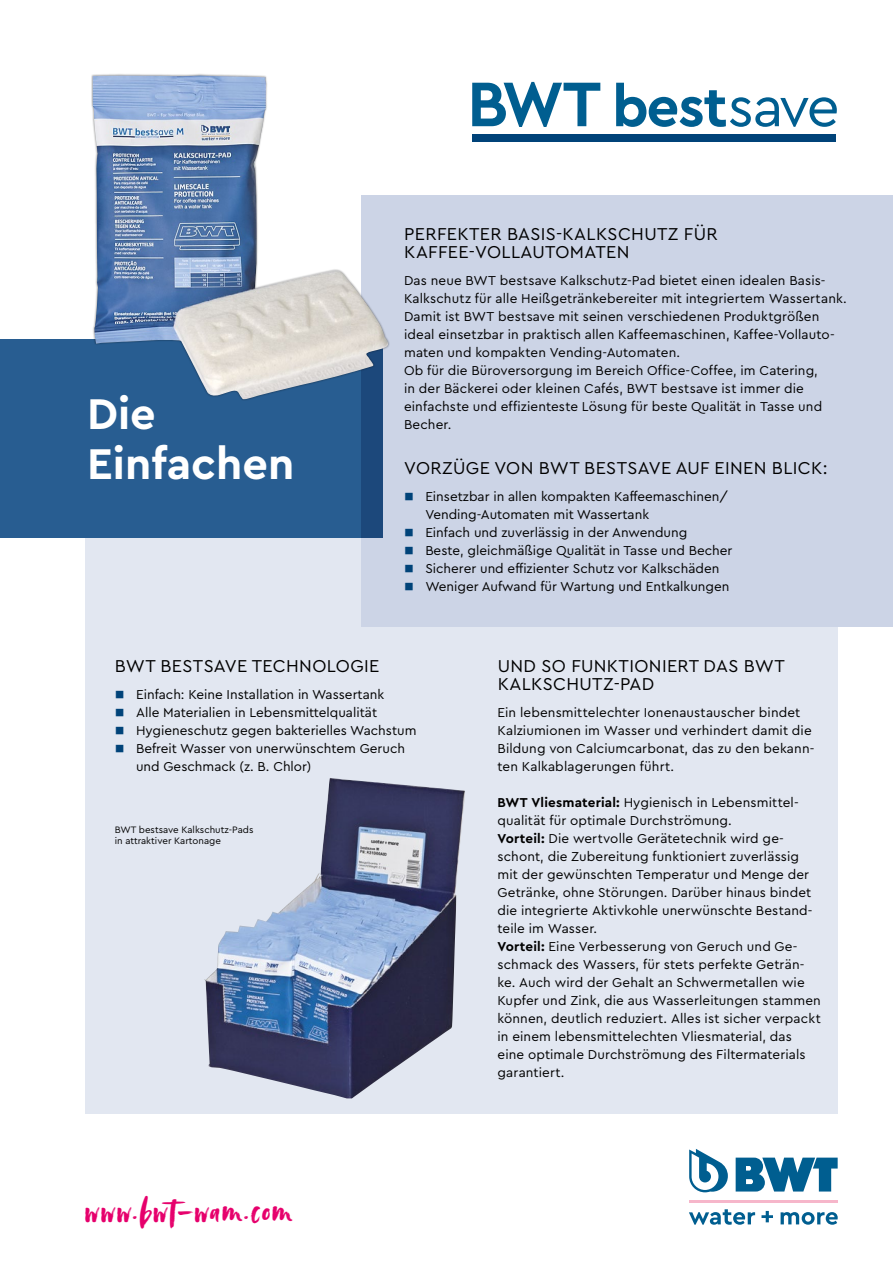
<style>
.page{position:relative;width:893px;height:1263px;background:#fff}
.page>*{position:absolute;margin:0;border:0;box-sizing:border-box;transform-origin:0 0}
.t1{font:700 45px "Cera PRO";color:#fff}
.t2{font:39.15px "Avallon";letter-spacing:.03em;color:#e6006c}
.t3{font:18px/18px "Cera PRO";letter-spacing:.02em;color:#000}
.t4{font:13.5px/18px "Cera PRO";letter-spacing:.005em;color:#000}
.t5{font:9.75px/11.2px "Cera PRO";color:#000}
.s1{color:#004379}
.s2{font-weight:700}
</style>
<div class="page">
<div style="left:85px;top:483px;width:753px;height:630px;background:#e2e7f1"></div>
<div style="left:362px;top:196px;width:531px;height:431px;background:#ccd4e6"></div>
<div style="left:0;top:339px;width:383px;height:198px;background:#285d91"></div>
<div style="left:362px;top:339px;width:21px;height:198px;background:#1c487b"></div>
<svg style="left:689px;top:1209px;width:66px;height:16px"></svg>
<svg style="left:761px;top:1211px;width:12px;height:11px"></svg>
<svg style="left:781px;top:1212px;width:57px;height:13px"></svg>
<hr style="left:689px;top:1200px;width:149px;height:3px;background:#f6b6ca">
<svg style="left:736px;top:1157px;width:102px;height:34px"></svg>
<svg style="left:689px;top:1149px;width:39px;height:43px"></svg>
<img style="left:93px;top:75px;width:296px;height:326px">
<svg style="left:616px;top:83px;width:221px;height:44px"></svg>
<svg style="left:472px;top:82px;width:128px;height:45px"></svg>
<div style="left:472px;top:134px;width:364px;height:8px;background:#004379"></div>
<img style="left:204px;top:778px;width:261px;height:320px">
<h1 class="t1" style="left:87px;top:384px;width:70px">Die</h1>
<h1 class="t1" style="left:87px;top:434px;width:209px">Einfachen</h1>
<h3 class="t3" style="left:404px;top:224px;width:315px">PERFEKTER BASIS-KALKSCHUTZ FÜR<br>KAFFEE-VOLLAUTOMATEN</h3>
<p class="t4" style="left:404px;top:271px;width:444px">Das neue BWT bestsave Kalkschutz-Pad bietet einen idealen Basis-Kalkschutz für alle Heißgetränkebereiter mit integriertem Wassertank.<br>Damit ist BWT bestsave mit seinen verschiedenen Produktgrößen ideal einsetzbar in praktisch allen Kaffeemaschinen, Kaffee-Vollauto&shy;maten und kompakten Vending-Automaten.<br>Ob für die Büroversorgung im Bereich Office-Coffee, im Catering,<br>in der Bäckerei oder kleinen Cafés, BWT bestsave ist immer die einfachste und effizienteste Lösung für beste Qualität in Tasse und</p>
<p class="t4" style="left:404px;top:415px;width:49px">Becher.</p>
<h3 class="t3" style="left:404px;top:458px;width:425px">VORZÜGE VON BWT BESTSAVE AUF EINEN BLICK:</h3>
<p class="t4" style="left:425px;top:487px;width:304px;text-indent:-21px"><span class="s1">■</span> Einsetzbar in allen kompakten Kaffeemaschinen/<br>Vending-Automaten mit Wassertank</p>
<p class="t4" style="left:404px;top:523px;width:285px"><span class="s1">■</span> Einfach und zuverlässig in der Anwendung</p>
<p class="t4" style="left:404px;top:541px;width:330px"><span class="s1">■</span> Beste, gleichmäßige Qualität in Tasse und Becher</p>
<p class="t4" style="left:404px;top:559px;width:317px"><span class="s1">■</span> Sicherer und effizienter Schutz vor Kalkschäden</p>
<p class="t4" style="left:404px;top:577px;width:327px"><span class="s1">■</span> Weniger Aufwand für Wartung und Entkalkungen</p>
<h3 class="t3" style="left:115px;top:656px;width:266px">BWT BESTSAVE TECHNOLOGIE</h3>
<p class="t4" style="left:115px;top:685px;width:271px"><span class="s1">■</span> Einfach: Keine Installation in Wassertank</p>
<p class="t4" style="left:115px;top:703px;width:264px"><span class="s1">■</span> Alle Materialien in Lebensmittelqualität</p>
<p class="t4" style="left:115px;top:721px;width:303px"><span class="s1">■</span> Hygieneschutz gegen bakterielles Wachstum</p>
<p class="t4" style="left:136px;top:739px;width:270px;text-indent:-21px"><span class="s1">■</span> Befreit Wasser von unerwünschtem Geruch und Geschmack (z. B. Chlor)</p>
<p class="t5" style="left:115px;top:824px;width:140px">BWT bestsave Kalkschutz-Pads in attraktiver Kartonage</p>
<h2 class="t2" style="left:84px;top:1186px;width:209px">www.bwt-wam.com</h2>
<h3 class="t3" style="left:498px;top:656px;width:289px">UND SO FUNKTIONIERT DAS BWT<br>KALKSCHUTZ-PAD</h3>
<p class="t4" style="left:497px;top:703px;width:318px">Ein lebensmittelechter Ionenaustauscher bindet Kalziumionen im Wasser und verhindert damit die Bildung von Calciumcarbonat, das zu den bekann&shy;ten Kalkablagerungen führt.</p>
<p class="t4" style="left:497px;top:793px;width:325px"><span class="s2">BWT Vliesmaterial:</span> Hygienisch in Lebensmittel&shy;qualität für optimale Durchströmung.<br><span class="s2">Vorteil:</span> Die wertvolle Gerätetechnik wird ge&shy;schont, die Zubereitung funktioniert zuverlässig mit der gewünschten Temperatur und Menge der Getränke, ohne Störungen. Darüber hinaus bindet die integrierte Aktivkohle unerwünschte Bestand&shy;teile im Wasser.<br><span class="s2">Vorteil:</span> Eine Verbesserung von Geruch und Ge&shy;schmack des Wassers, für stets perfekte Geträn&shy;ke. Auch wird der Gehalt an Schwermetallen wie Kupfer und Zink, die aus Wasserleitungen stammen können, deutlich reduziert. Alles ist sicher verpackt in einem lebensmittelechten Vliesmaterial, das eine optimale Durchströmung des Filtermaterials garantiert.</p>
</div>
